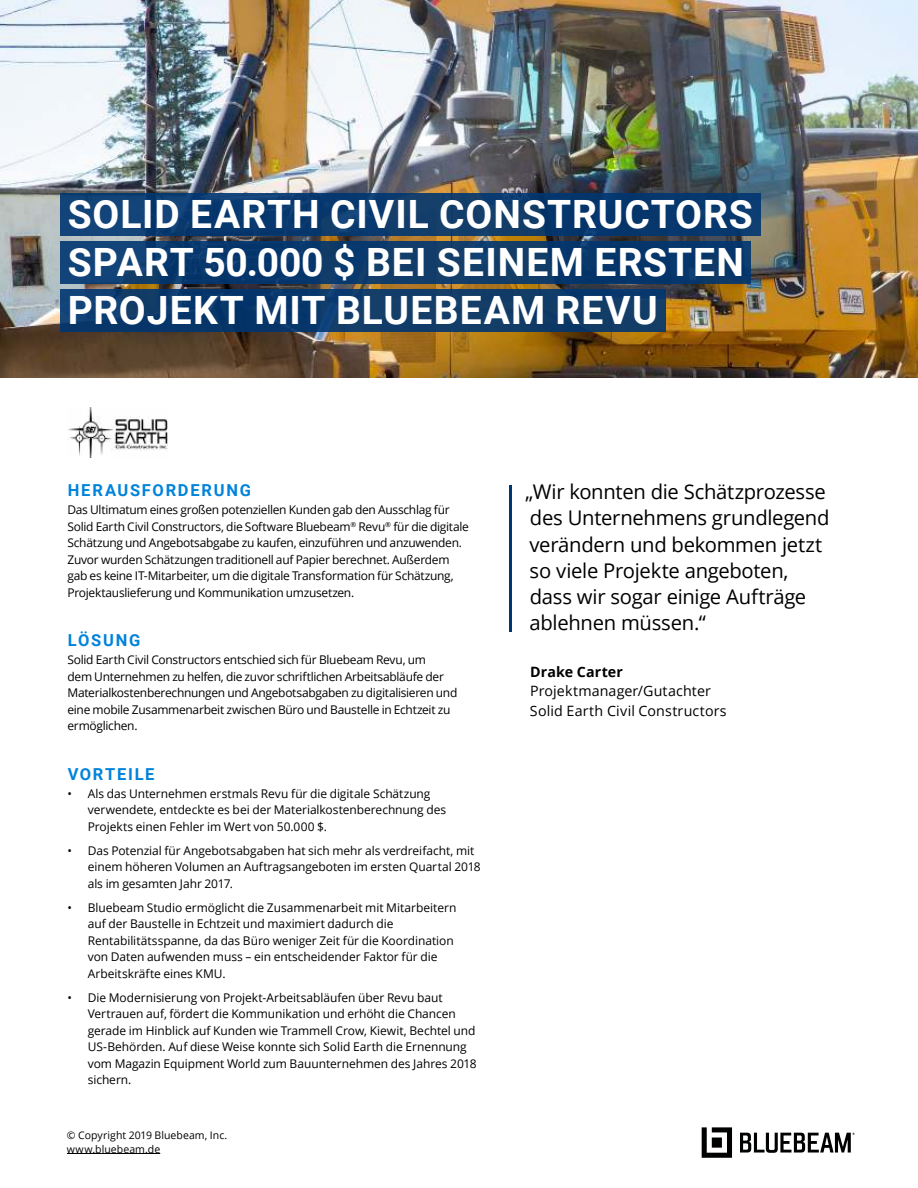
<style>
.page{position:relative;width:918px;height:1188px;background:#fff}
.page>*{position:absolute;margin:0;border:0;box-sizing:border-box;transform-origin:0 0}
.t1{font:700 39px/48px "Roboto";letter-spacing:.025em;color:#fff}
.t2{font:20.25px/26.2px "Open Sans";letter-spacing:-.015em;color:#000}
.t3{font:700 16.5px "Roboto";letter-spacing:.105em;color:#0083db}
.t4{font:14.25px/19.5px "Open Sans";letter-spacing:.01em;color:#000}
.t5{font:700 14.25px "Open Sans";letter-spacing:.005em;color:#000}
.t6{font:12px/16.5px "Open Sans";letter-spacing:-.01em;color:#000}
.t7{font:10.5px/13.5px "Open Sans";letter-spacing:.005em;color:#000}
</style>
<div class="page">
<hr style="left:67px;top:1153px;width:93px;height:1px;background:#000">
<svg style="left:702px;top:1127px;width:30px;height:31px"></svg>
<svg style="left:740px;top:1133px;width:115px;height:20px"></svg>
<img style="left:0;top:0;width:918px;height:377px">
<div style="left:60px;top:194px;width:701px;height:42px;background:linear-gradient(to right,#104074,#083669)"></div>
<div style="left:60px;top:241px;width:690px;height:42px;background:linear-gradient(to right,#0e3e72,#093666)"></div>
<div style="left:60px;top:289px;width:606px;height:42px;background:linear-gradient(to right,#0a396e,#123c66)"></div>
<hr style="left:510px;top:485px;width:2px;height:146px;background:#003671">
<img style="left:68px;top:408px;width:100px;height:50px">
<h1 class="t1" style="left:68px;top:191px;width:686px">SOLID EARTH CIVIL CONSTRUCTORS<br>SPART 50.000 $ BEI SEINEM ERSTEN<br>PROJEKT MIT BLUEBEAM REVU</h1>
<h3 class="t3" style="left:68px;top:481px;width:185px">HERAUSFORDERUNG</h3>
<p class="t6" style="left:68px;top:503px;width:403px">Das Ultimatum eines großen potenziellen Kunden gab den Ausschlag für Solid Earth Civil Constructors, die Software Bluebeam<sup>®</sup> Revu<sup>®</sup> für die digitale Schätzung und Angebotsabgabe zu kaufen, einzuführen und anzuwenden.<br>Zuvor wurden Schätzungen traditionell auf Papier berechnet. Außerdem gab es keine IT-Mitarbeiter, um die digitale Transformation für Schätzung, Projektauslieferung und Kommunikation umzusetzen.</p>
<h3 class="t3" style="left:68px;top:631px;width:74px">LÖSUNG</h3>
<p class="t6" style="left:68px;top:653px;width:391px">Solid Earth Civil Constructors entschied sich für Bluebeam Revu, um<br>dem Unternehmen zu helfen, die zuvor schriftlichen Arbeitsabläufe der Materialkostenberechnungen und Angebotsabgaben zu digitalisieren und eine mobile Zusammenarbeit zwischen Büro und Baustelle in Echtzeit zu ermöglichen.</p>
<h3 class="t3" style="left:68px;top:764px;width:88px">VORTEILE</h3>
<p class="t6" style="left:88px;top:786px;width:360px;text-indent:-20px">• Als das Unternehmen erstmals Revu für die digitale Schätzung verwendete, entdeckte es bei der Materialkostenberechnung des<br>Projekts einen Fehler im Wert von 50.000 $.</p>
<p class="t6" style="left:88px;top:843px;width:395px;text-indent:-20px">• Das Potenzial für Angebotsabgaben hat sich mehr als verdreifacht, mit einem höheren Volumen an Auftragsangeboten im ersten Quartal 2018 als im gesamten Jahr 2017.</p>
<p class="t6" style="left:88px;top:900px;width:370px;text-indent:-20px">• Bluebeam Studio ermöglicht die Zusammenarbeit mit Mitarbeitern auf der Baustelle in Echtzeit und maximiert dadurch die Rentabilitätsspanne, da das Büro weniger Zeit für die Koordination von Daten aufwenden muss – ein entscheidender Faktor für die Arbeitskräfte eines KMU.</p>
<p class="t6" style="left:88px;top:990px;width:390px;text-indent:-20px">• Die Modernisierung von Projekt-Arbeitsabläufen über Revu baut Vertrauen auf, fördert die Kommunikation und erhöht die Chancen gerade im Hinblick auf Kunden wie Trammell Crow, Kiewit, Bechtel und US-Behörden. Auf diese Weise konnte sich Solid Earth die Ernennung vom Magazin Equipment World zum Bauunternehmen des Jahres 2018 sichern.</p>
<p class="t7" style="left:67px;top:1130px;width:162px">© Copyright 2019 Bluebeam, Inc. www.bluebeam.de</p>
<h2 class="t2" style="left:526px;top:481px;width:306px">„Wir konnten die Schätzprozesse des Unternehmens grundlegend verändern und bekommen jetzt so viele Projekte angeboten, dass wir sogar einige Aufträge ablehnen müssen.“</h2>
<p class="t5" style="left:530px;top:664px;width:94px">Drake Carter</p>
<p class="t4" style="left:530px;top:683px;width:198px">Projektmanager/Gutachter<br>Solid Earth Civil Constructors</p>
</div>
